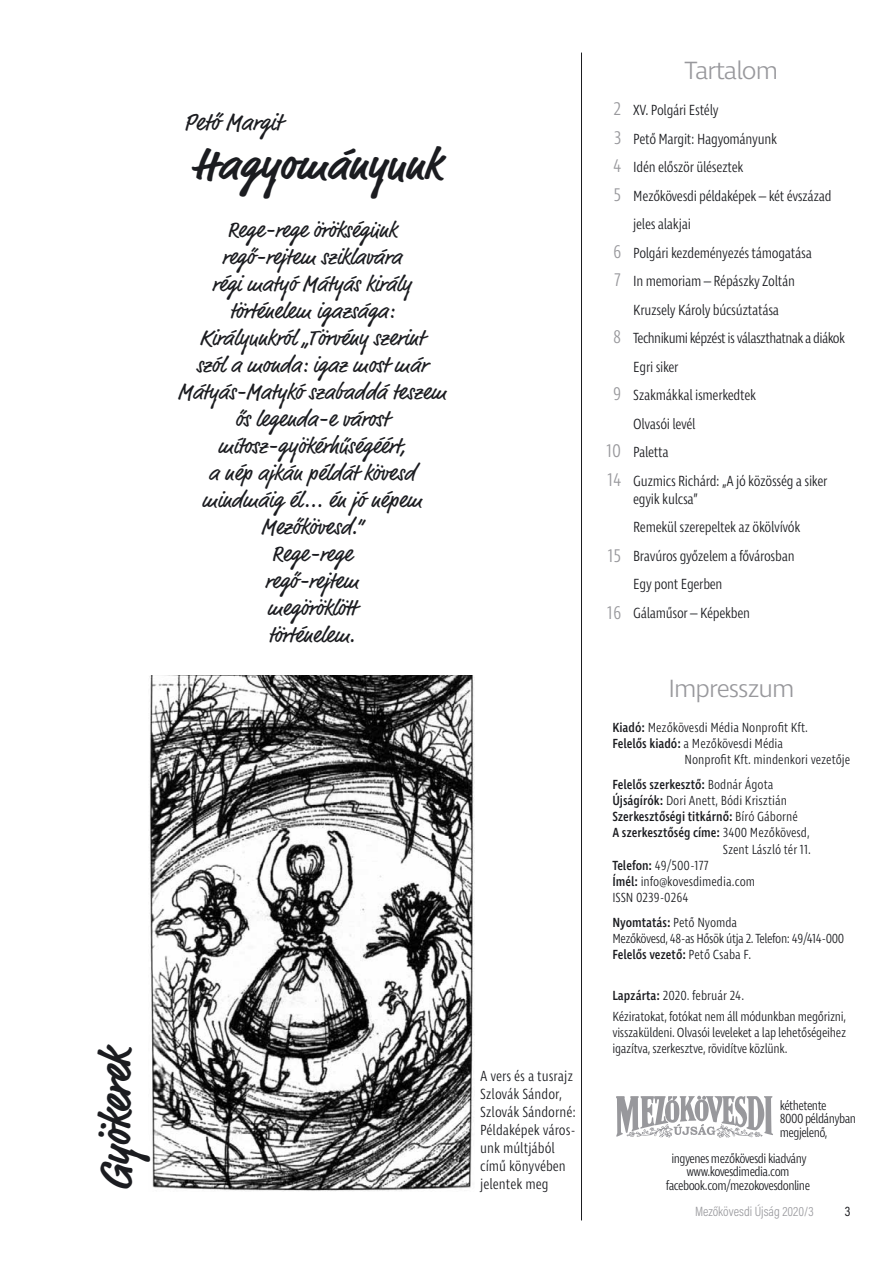
<style>
.page{position:relative;width:893px;height:1263px;background:#fff}
.page>*{position:absolute;margin:0;border:0;box-sizing:border-box;transform-origin:0 0}
.t1{font:700 45px "Market Pro";color:#1b1c20}
.t2{font:300 25.5px "Ingra";letter-spacing:-.04em;color:#98989c}
.t3{font:24px "Market Pro";color:#1b1c20}
.t4{font:22.5px/27px "Market Pro";color:#1b1c20;text-align:center}
.t5{font:300 18.75px/28.5px "Ingra Cd";color:#98989c}
.t6{font:300 15px/28.5px "Ingra Cd";letter-spacing:-.02em;color:#1b1c20}
.t7{font:300 15px/18px "Ingra Cd";color:#1b1c20}
.t8{font:300 13.5px/16.2px "Ingra Cd";letter-spacing:-.02em;color:#1b1c20}
.t9{font:300 13.5px "Ingra Cd";color:#1b1c20}
.t10{font:300 13.5px/13.5px "Ingra Cd";letter-spacing:-.04em;color:#1b1c20}
.t11{font:500 13.5px "Ingra Cd";color:#1b1c20}
.t12{font:300 13.5px "Acumin Pro Cond";color:#98989c}
.t13{font:13.5px "Acumin Pro Cond";color:#1b1c20}
.s1{font-weight:500}
.s2{font-weight:300}
</style>
<div class="page">
<svg style="left:616px;top:1096px;width:157px;height:42px"></svg>
<hr style="left:581px;top:53px;width:1px;height:1167px;background:#1b1c20">
<img style="left:149px;top:675px;width:326px;height:516px">
<h3 class="t3" style="left:184px;top:106px;width:99px">Pető Margit</h3>
<h1 class="t1" style="left:193px;top:133px;width:249px">Hagyományunk</h1>
<p class="t4" style="left:178px;top:217px;width:270px">Rege-rege örökségünk regő-rejtem sziklavára<br>régi matyó Mátyás király történelem igazsága:<br>Királyunkról „Törvény szerint<br>szól a monda: igaz most már<br>Mátyás-Matykó szabaddá teszem ős legenda-e várost mítosz-gyökérhűségéért,<br>a nép ajkán példát kövesd mindmáig él... én jó népem<br>Mezőkövesd.”<br>Rege-rege<br>regő-rejtem<br>megöröklött<br>történelem.</p>
<h1 class="t1" style="left:85px;top:1191px;width:149px;rotate:-90deg">Gyökerek</h1>
<p class="t7" style="left:480px;top:1068px;width:97px">A vers és a tusrajz<br>Szlovák Sándor,<br>Szlovák Sándorné:<br>Példaképek város&shy;unk múltjából című könyvében</p>
<p class="t7" style="left:480px;top:1176px;width:70px">jelentek meg</p>
<p class="t5" style="left:613px;top:96px;width:10px;text-align:justify">2<br>3<br>4<br>5</p>
<p class="t5" style="left:613px;top:238px;width:10px">6<br>7</p>
<p class="t5" style="left:613px;top:324px;width:10px">8</p>
<p class="t5" style="left:613px;top:381px;width:10px">9</p>
<p class="t5" style="left:607px;top:438px;width:16px">10<br>14</p>
<p class="t5" style="left:608px;top:543px;width:15px">15</p>
<p class="t5" style="left:607px;top:600px;width:16px">16</p>
<h2 class="t2" style="left:685px;top:54px;width:95px">Tartalom</h2>
<p class="t6" style="left:633px;top:97px;width:214px">XV. Polgári Estély<br>Pető Margit: Hagyományunk<br>Idén először üléseztek<br>Mezőkövesdi példaképek – két évszázad jeles alakjai<br>Polgári kezdeményezés támogatása<br>In memoriam – Répászky Zoltán<br>Kruzsely Károly búcsúztatása<br>Technikumi képzést is választhatnak a diákok<br>Egri siker<br>Szakmákkal ismerkedtek<br>Olvasói levél<br>Paletta<br>Guzmics Richárd: „A jó közösség a siker</p>
<p class="t6" style="left:633px;top:485px;width:169px">egyik kulcsa”<br>Remekül szerepeltek az ökölvívók<br>Bravúros győzelem a fővárosban<br>Egy pont Egerben<br>Gálaműsor – Képekben</p>
<h2 class="t2" style="left:669px;top:673px;width:127px">Impresszum</h2>
<p class="t9" style="left:612px;top:719px;width:197px"><span class="s1">Kiadó:</span> Mezőkövesdi Média Nonprofit Kft.</p>
<p class="t9" style="left:612px;top:735px;width:172px"><span class="s1">Felelős kiadó:</span> a Mezőkövesdi Média</p>
<p class="t9" style="left:685px;top:751px;width:167px">Nonprofit Kft. mindenkori vezetője</p>
<p class="t11" style="left:612px;top:776px;width:163px">Felelős szerkesztő: <span class="s2">Bodnár Ágota</span></p>
<p class="t9" style="left:612px;top:792px;width:176px"><span class="s1">Újságírók:</span> Dori Anett, Bódi Krisztián</p>
<p class="t11" style="left:612px;top:808px;width:187px">Szerkesztőségi titkárnő: <span class="s2">Bíró Gáborné</span></p>
<p class="t11" style="left:612px;top:824px;width:199px">A szerkesztőség címe: <span class="s2">3400 Mezőkövesd,</span></p>
<p class="t9" style="left:723px;top:841px;width:90px">Szent László tér 11.</p>
<p class="t8" style="left:612px;top:858px;width:98px"><span class="s1">Telefon:</span> 49/500-177</p>
<p class="t9" style="left:612px;top:873px;width:144px"><span class="s1">Ímél:</span> info@kovesdimedia.com</p>
<p class="t9" style="left:612px;top:889px;width:78px">ISSN 0239-0264</p>
<p class="t8" style="left:612px;top:915px;width:234px"><span class="s1">Nyomtatás:</span> Pető Nyomda<br>Mezőkövesd, 48-as Hősök útja 2. Telefon: 49/414-000<br><span class="s1">Felelős vezető:</span> Pető Csaba F.</p>
<p class="t8" style="left:612px;top:986px;width:235px;line-height:20.4px"><span class="s1">Lapzárta:</span> 2020. február 24.<br>Kéziratokat, fotókat nem áll módunkban megőrizni,</p>
<p class="t8" style="left:612px;top:1025px;width:235px">visszaküldeni. Olvasói leveleket a lap lehetőségeihez igazítva, szerkesztve, rövidítve közlünk.</p>
<p class="t10" style="left:780px;top:1099px;width:78px">kéthetente<br>8000 példányban megjelenő,</p>
<p class="t10" style="left:666px;top:1152px;width:146px;text-align:center">ingyenes mezőkövesdi kiadvány www.kovesdimedia.com facebook.com/mezokovesdonline</p>
<p class="t12" style="left:695px;top:1202px;width:120px">Mezőkövesdi Újság 2020/3</p>
<p class="t13" style="left:845px;top:1202px;width:7px">3</p>
</div>
